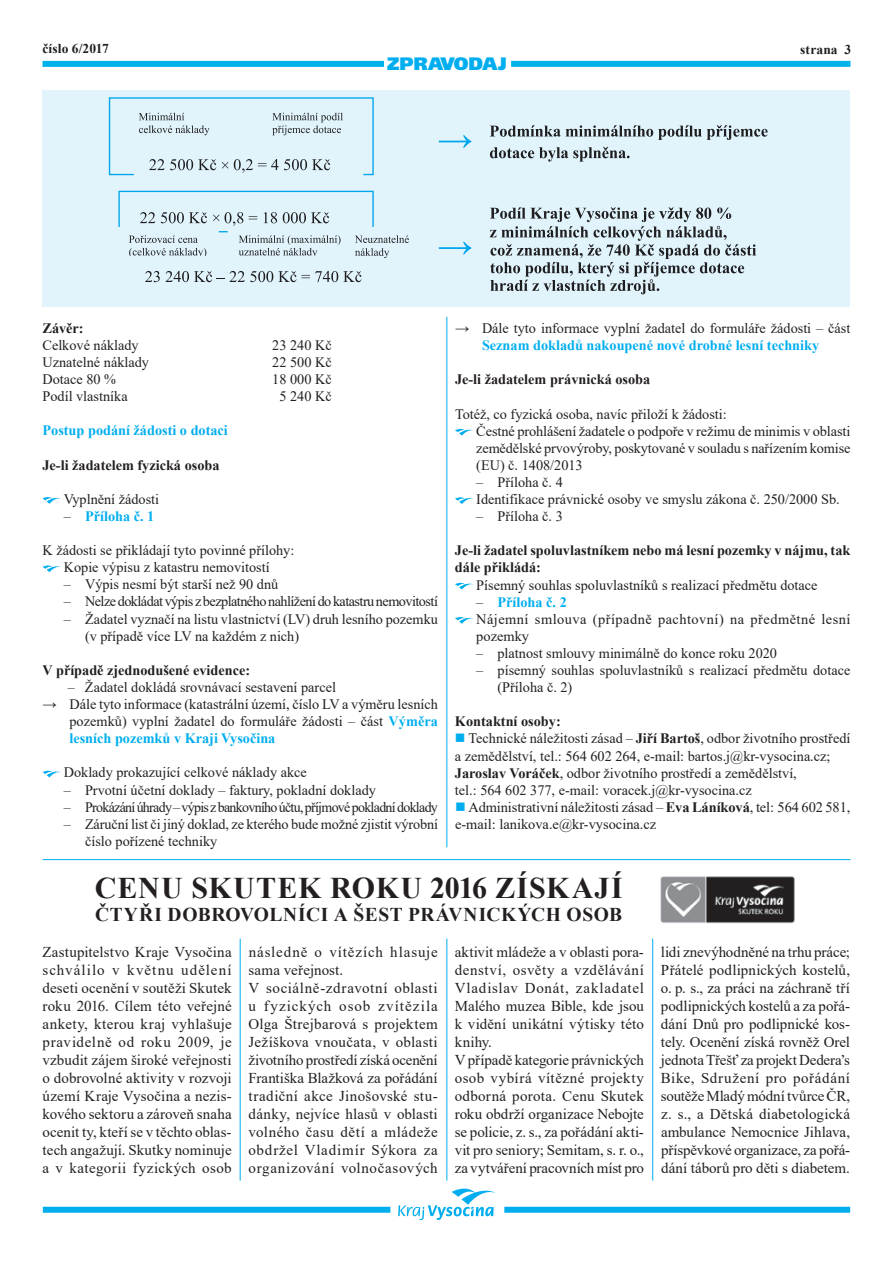
<style>
.page{position:relative;width:893px;height:1263px;background:#fff}
.page>*{position:absolute;margin:0;border:0;box-sizing:border-box;transform-origin:0 0}
.t1{font:700 30px "Times New Roman";letter-spacing:.035em;color:#231f20}
.t2{font:700 19.5px "Times New Roman";letter-spacing:.03em;color:#231f20}
.t3{font:900 18px "Frutiger CE";color:#00aeef}
.t4{font:15px/18px "Times New Roman";letter-spacing:.015em;color:#231f20;text-align:justify}
.t5{font:14.4px/17.1px "Times New Roman";color:#231f20}
.t6{font:700 14.4px/17.1px "Times New Roman";color:#231f20}
.t7{font:700 14.4px "Times New Roman";color:#00aeef}
.t8{font:14.4px/17.1px "Times New Roman";letter-spacing:.03em;color:#231f20}
.t9{font:14.4px "Times New Roman";letter-spacing:-.04em;color:#231f20}
.t10{font:14.4px "Times New Roman";letter-spacing:-.05em;color:#231f20}
.t11{font:700 13.5px "Times New Roman";letter-spacing:.005em;color:#231f20}
.s1{font-weight:400;color:#231f20}
.s2{font-weight:700;color:#00aeef}
.s3{color:#00aeef}
.s4{font-weight:700}
</style>
<div class="page">
<div style="left:43px;top:61px;width:341px;height:6px;background:#00b1ec"></div>
<div style="left:511px;top:61px;width:339px;height:6px;background:#00b1ec"></div>
<div style="left:43px;top:1207px;width:347px;height:6px;background:#00aeef"></div>
<div style="left:504px;top:1207px;width:346px;height:6px;background:#00aeef"></div>
<svg style="left:398px;top:1188px;width:98px;height:32px"></svg>
<div style="left:43px;top:90px;width:807px;height:216px;background:#e1f4fc"></div>
<svg style="left:43px;top:497px;width:18px;height:7px"></svg>
<svg style="left:43px;top:565px;width:18px;height:7px"></svg>
<svg style="left:43px;top:770px;width:18px;height:7px"></svg>
<svg style="left:455px;top:428px;width:18px;height:8px"></svg>
<svg style="left:455px;top:497px;width:18px;height:7px"></svg>
<svg style="left:455px;top:582px;width:19px;height:7px"></svg>
<svg style="left:455px;top:617px;width:18px;height:7px"></svg>
<div style="left:118px;top:191px;width:256px;height:41px;border:1px solid #00aeef"></div>
<div style="left:109px;top:97px;width:265px;height:78px;border:1px solid #00aeef"></div>
<svg style="left:140px;top:212px;width:15px;height:11px"></svg>
<svg style="left:161px;top:212px;width:46px;height:11px"></svg>
<svg style="left:249px;top:216px;width:8px;height:4px"></svg>
<svg style="left:264px;top:212px;width:13px;height:11px"></svg>
<svg style="left:283px;top:212px;width:46px;height:11px"></svg>
<svg style="left:145px;top:271px;width:15px;height:11px"></svg>
<svg style="left:166px;top:271px;width:195px;height:11px"></svg>
<div style="left:118px;top:227px;width:100px;height:34px;background:#e1f4fc"></div>
<svg style="left:129px;top:235px;width:77px;height:21px"></svg>
<div style="left:228px;top:227px;width:124px;height:34px;background:#e1f4fc"></div>
<svg style="left:239px;top:235px;width:102px;height:21px"></svg>
<div style="left:344px;top:227px;width:100px;height:39px;background:#e1f4fc"></div>
<svg style="left:355px;top:235px;width:54px;height:23px"></svg>
<div style="left:134px;top:149px;width:229px;height:32px;background:#e1f4fc"></div>
<svg style="left:149px;top:159px;width:15px;height:11px"></svg>
<svg style="left:170px;top:159px;width:46px;height:11px"></svg>
<svg style="left:234px;top:159px;width:96px;height:14px"></svg>
<svg style="left:439px;top:242px;width:32px;height:12px"></svg>
<svg style="left:139px;top:113px;width:71px;height:22px"></svg>
<svg style="left:272px;top:113px;width:71px;height:22px"></svg>
<svg style="left:439px;top:125px;width:329px;height:37px"></svg>
<svg style="left:222px;top:162px;width:6px;height:7px"></svg>
<svg style="left:213px;top:212px;width:30px;height:14px"></svg>
<svg style="left:489px;top:207px;width:268px;height:88px"></svg>
<hr style="left:43px;top:859px;width:807px;height:1px;background:#00aeef">
<hr style="left:446px;top:317px;width:1px;height:530px;background:#00aeef">
<hr style="left:446px;top:939px;width:1px;height:241px;background:#00aeef">
<hr style="left:240px;top:939px;width:1px;height:241px;background:#00aeef">
<hr style="left:652px;top:939px;width:1px;height:241px;background:#00aeef">
<img style="left:660px;top:876px;width:135px;height:48px">
<p class="t11" style="left:43px;top:39px;width:68px">číslo 6/2017</p>
<p class="t11" style="left:800px;top:40px;width:52px">strana 3</p>
<p class="t3" style="left:387px;top:52px;width:121px">ZPRAVODAJ</p>
<p class="t6" style="left:43px;top:319px;width:43px">Závěr:</p>
<p class="t5" style="left:43px;top:336px;width:98px">Celkové náklady</p>
<p class="t5" style="left:272px;top:336px;width:61px">23 240 Kč</p>
<p class="t5" style="left:43px;top:353px;width:108px">Uznatelné náklady</p>
<p class="t5" style="left:272px;top:353px;width:61px">22 500 Kč</p>
<p class="t5" style="left:43px;top:370px;width:75px">Dotace 80 %</p>
<p class="t5" style="left:272px;top:370px;width:61px">18 000 Kč</p>
<p class="t5" style="left:43px;top:387px;width:87px">Podíl vlastníka</p>
<p class="t5" style="left:279px;top:387px;width:54px">5 240 Kč</p>
<p class="t7" style="left:43px;top:420px;width:187px">Postup podání žádosti o dotaci</p>
<p class="t6" style="left:43px;top:456px;width:178px">Je-li žadatelem fyzická osoba</p>
<p class="t5" style="left:64px;top:490px;width:97px">Vyplnění žádosti</p>
<p class="t7" style="left:64px;top:506px;width:92px"><span class="s1">–</span> Příloha č. 1</p>
<p class="t5" style="left:43px;top:541px;width:253px;text-align:center">K žádosti se přikládají tyto povinné přílohy:<br>Kopie výpisu z katastru nemovitostí</p>
<p class="t5" style="left:64px;top:575px;width:216px">– Výpis nesmí být starší než 90 dnů</p>
<p class="t9" style="left:64px;top:591px;width:376px">– Nelzedokládatvýpis zbezplatnéhonahlíženídokatastrunemovitostí</p>
<p class="t5" style="left:85px;top:610px;width:354px;text-indent:-21px">– Žadatel vyznačí na listu vlastnictví (LV) druh lesního pozemku (v případě více LV na každém z nich)</p>
<p class="t6" style="left:42px;top:661px;width:209px">V případě zjednodušené evidence:</p>
<p class="t5" style="left:68px;top:678px;width:269px">– Žadatel dokládá srovnávací sestavení parcel</p>
<p class="t5" style="left:69px;top:695px;width:370px;text-align:justify;text-indent:-27px">→ Dále tyto informace (katastrální území, číslo LV a výměru lesních pozemků) vyplní žadatel do formuláře žádosti – část <span class="s2">Výměra lesních pozemků v Kraji Vysočina</span></p>
<p class="t5" style="left:64px;top:764px;width:245px">Doklady prokazující celkové náklady akce</p>
<p class="t5" style="left:64px;top:781px;width:314px">– Prvotní účetní doklady – faktury, pokladní doklady</p>
<p class="t10" style="left:64px;top:797px;width:376px">– Prokázáníúhrady–výpiszbankovníhoúčtu,příjmovépokladnídoklady</p>
<p class="t5" style="left:85px;top:815px;width:354px;text-indent:-21px">– Záruční list či jiný doklad, ze kterého bude možné zjistit výrobní číslo pořízené techniky</p>
<p class="t5" style="left:455px;top:319px;width:397px">→ Dále tyto informace vyplní žadatel do formuláře žádosti – část</p>
<p class="t7" style="left:482px;top:335px;width:339px">Seznam dokladů nakoupené nové drobné lesní techniky</p>
<p class="t6" style="left:455px;top:370px;width:197px">Je-li žadatelem právnická osoba</p>
<p class="t5" style="left:476px;top:405px;width:376px;text-indent:-21px">Totéž, co fyzická osoba, navíc přiloží k žádosti:<br>Čestné prohlášení žadatele o podpoře v režimu de minimis v oblasti zemědělské prvovýroby, poskytované v souladu s nařízením komise (EU) č. 1408/2013</p>
<p class="t5" style="left:476px;top:473px;width:365px">– Příloha č. 4<br>Identifikace právnické osoby ve smyslu zákona č. 250/2000 Sb.</p>
<p class="t5" style="left:476px;top:507px;width:88px">– Příloha č. 3</p>
<p class="t6" style="left:455px;top:541px;width:397px">Je-li žadatel spoluvlastníkem nebo má lesní pozemky v nájmu, tak dále přikládá:</p>
<p class="t5" style="left:476px;top:576px;width:343px">Písemný souhlas spoluvlastníků s realizací předmětu dotace</p>
<p class="t8" style="left:476px;top:593px;width:376px">– <span class="s2">Příloha č. 2<br></span>Nájemní smlouva (případně pachtovní) na předmětné lesní pozemky</p>
<p class="t5" style="left:476px;top:644px;width:302px">– platnost smlouvy minimálně do konce roku 2020</p>
<p class="t5" style="left:497px;top:661px;width:354px;text-indent:-21px">– písemný souhlas spoluvlastníků s realizací předmětu dotace (Příloha č. 2)</p>
<p class="t6" style="left:455px;top:712px;width:107px">Kontaktní osoby:</p>
<p class="t5" style="left:455px;top:730px;width:397px"><span class="s3">■</span> Technické náležitosti zásad – <span class="s4">Jiří Bartoš</span>, odbor životního prostředí a zemědělství, tel.: 564 602 264, e-mail: bartos.j@kr-vysocina.cz; <span class="s4">Jaroslav Voráček</span>, odbor životního prostředí a zemědělství,<br>tel.: 564 602 377, e-mail: voracek.j@kr-vysocina.cz</p>
<p class="t5" style="left:455px;top:798px;width:397px"><span class="s3">■</span> Administrativní náležitosti zásad – <span class="s4">Eva Láníková</span>, tel: 564 602 581, e-mail: lanikova.e@kr-vysocina.cz</p>
<h1 class="t1" style="left:95px;top:866px;width:530px">CENU SKUTEK ROKU 2016 ZÍSKAJÍ</h1>
<h2 class="t2" style="left:95px;top:900px;width:528px">ČTYŘI DOBROVOLNÍCI A ŠEST PRÁVNICKÝCH OSOB</h2>
<p class="t4" style="left:43px;top:942px;width:191px">Zastupitelstvo Kraje Vysočina schválilo v květnu udělení deseti ocenění v soutěži Skutek roku 2016. Cílem této veřejné ankety, kterou kraj vyhlašuje pravidelně od roku 2009, je vzbudit zájem široké veřejnosti o dobrovolné aktivity v rozvoji území Kraje Vysočina a nezis&shy;kového sektoru a zároveň snaha ocenit ty, kteří se v těchto oblas&shy;tech angažují. Skutky nominuje a v kategorii fyzických osob</p>
<p class="t4" style="left:249px;top:942px;width:191px;text-align:left">následně o vítězích hlasuje sama veřejnost.<br>V sociálně-zdravotní oblasti u fyzických osob zvítězila<br>Olga Štrejbarová s projektem<br>Ježíškova vnoučata, v oblasti životního prostředí získá ocenění<br>Františka Blažková za pořádání tradiční akce Jinošovské stu&shy;dánky, nejvíce hlasů v oblasti volného času dětí a mládeže obdržel Vladimír Sýkora za organizování volnočasových</p>
<p class="t4" style="left:455px;top:942px;width:191px;text-align:left">aktivit mládeže a v oblasti pora&shy;denství, osvěty a vzdělávání<br>Vladislav Donát, zakladatel<br>Malého muzea Bible, kde jsou k vidění unikátní výtisky této knihy.<br>V případě kategorie právnických osob vybírá vítězné projekty odborná porota. Cenu Skutek roku obdrží organizace Nebojte se policie, z. s., za pořádání akti&shy;vit pro seniory; Semitam, s. r. o., za vytváření pracovních míst pro</p>
<p class="t4" style="left:661px;top:942px;width:191px">lidi znevýhodněné na trhu práce; Přátelé podlipnických kostelů, o. p. s., za práci na záchraně tří podlipnických kostelů a za pořá&shy;dání Dnů pro podlipnické kos&shy;tely. Ocenění získá rovněž Orel jednota Třešť za projekt Dedera’s Bike, Sdružení pro pořádání soutěžeMladýmódní tvůrceČR, z. s., a Dětská diabetologická ambulance Nemocnice Jihlava, příspěvkové organizace, za pořá&shy;dání táborů pro děti s diabetem.</p>
</div>
